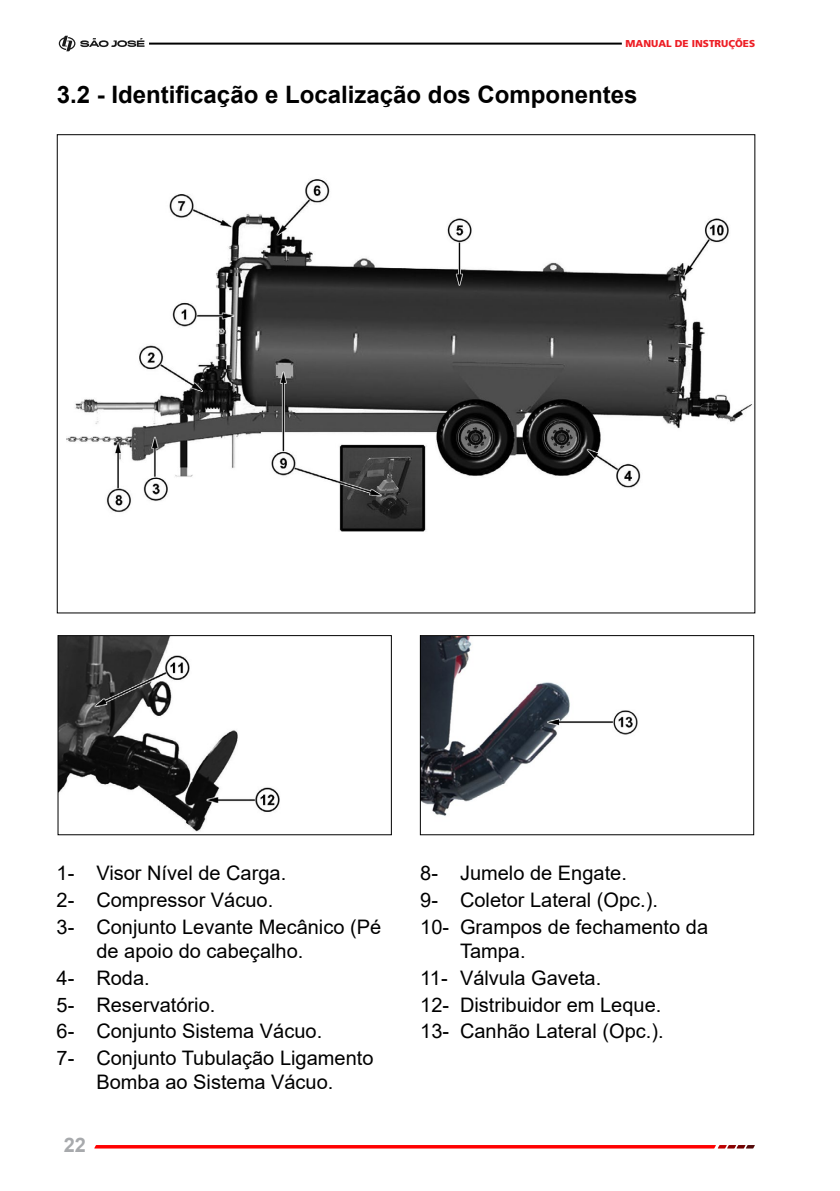
<style>
.page{position:relative;width:840px;height:1191px;background:#fff}
.page>*{position:absolute;margin:0;border:0;box-sizing:border-box;transform-origin:0 0}
.t1{font:700 24px "Arial";color:#000}
.t2{font:20px/26.8px "Arial";color:#000}
.t3{font:700 20px "Arial";color:#a7a9ac}
.t4{font:900 10px "Frutiger LT Std";color:#ed1d24}
</style>
<div class="page">
<hr style="left:94px;top:1145px;width:660px;height:3px;background:#f00">
<svg style="left:59px;top:36px;width:85px;height:15px"></svg>
<hr style="left:149px;top:43px;width:472px;height:2px;background:#000">
<img style="left:66px;top:179px;width:687px;height:353px">
<img style="left:60px;top:637px;width:220px;height:195px">
<div style="left:58px;top:635px;width:333px;height:200px;border:1px solid #000"></div>
<img style="left:422px;top:637px;width:216px;height:179px">
<div style="left:420px;top:635px;width:333px;height:200px;border:1px solid #000"></div>
<p class="t4" style="left:625px;top:38px;width:131px">MANUAL DE INSTRUÇÕES</p>
<p class="t1" style="left:57px;top:85px;width:582px">3.2 - Identificação e Localização dos Componentes</p>
<p class="t2" style="left:57px;top:861px;width:326px">1- Visor Nível de Carga.<br>2- Compressor Vácuo.<br>3- Conjunto Levante Mecânico (Pé</p>
<p class="t2" style="left:57px;top:939px;width:318px;text-indent:40px">de apoio do cabeçalho.<br>4- Roda.<br>5- Reservatório.<br>6- Conjunto Sistema Vácuo.<br>7- Conjunto Tubulação Ligamento</p>
<p class="t2" style="left:96px;top:1070px;width:238px">Bomba ao Sistema Vácuo.</p>
<p class="t3" style="left:64px;top:1137px;width:24px">22</p>
<p class="t2" style="left:420px;top:861px;width:289px">8- Jumelo de Engate.<br>9- Coletor Lateral (Opc.).<br>10- Grampos de fechamento da</p>
<p class="t2" style="left:420px;top:939px;width:245px;text-indent:40px">Tampa.<br>11- Válvula Gaveta.<br>12- Distribuidor em Leque.<br>13- Canhão Lateral (Opc.).</p>
</div>
